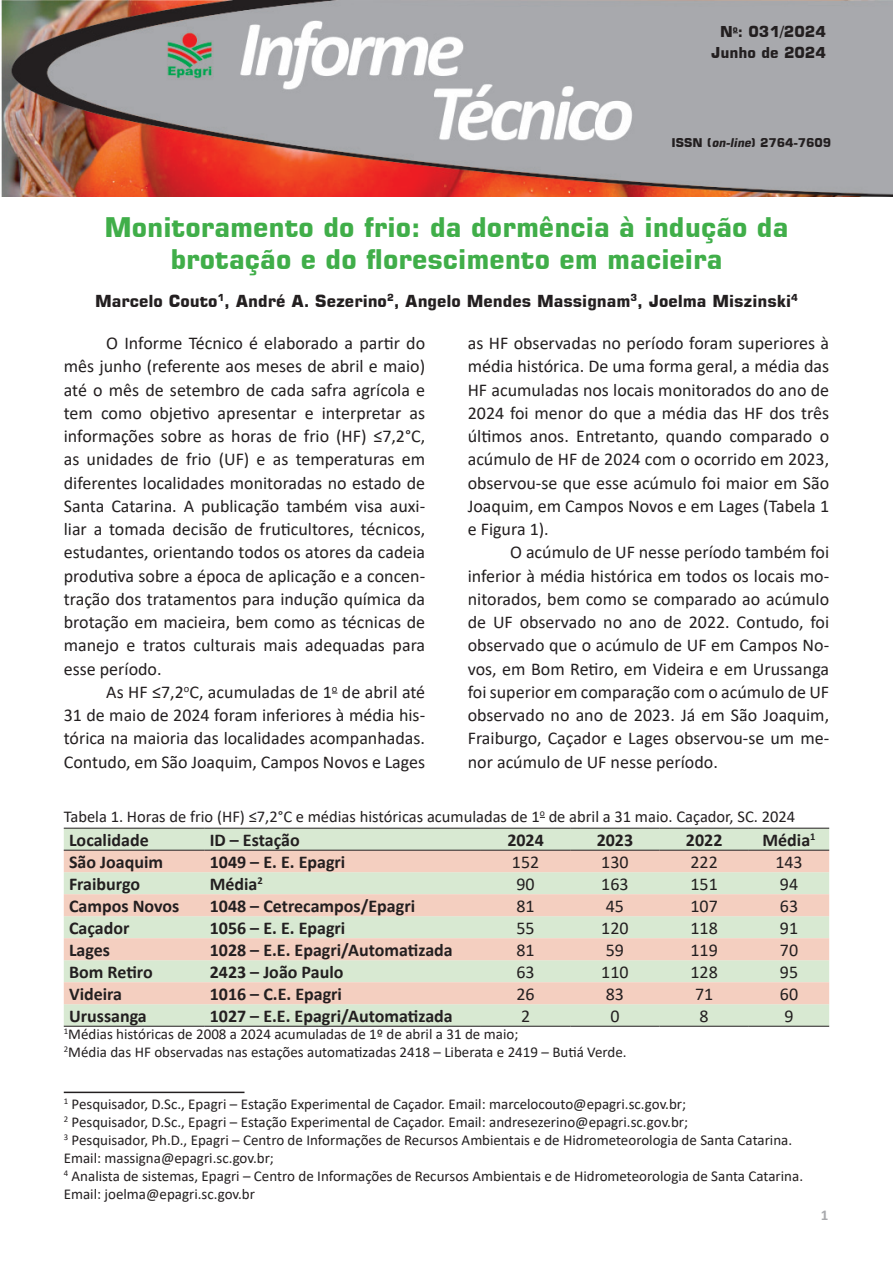
<style>
.page{position:relative;width:893px;height:1263px;background:#fff}
.page>*{position:absolute;margin:0;border:0;box-sizing:border-box;transform-origin:0 0}
.t1{font:700 27px/32.4px "Square 721 BT";color:#40ae49;text-align:center}
.Body_Text_2{font:18px/23.2px "Calibri";color:#231f20;text-align:justify}
.t2{font:700 18px "Calibri";color:#231f20}
.t3{font:16.5px "Calibri";color:#231f20}
.t4{font:700 16.5px "Square 721 BT";color:#231f20}
.t5{font:15px/18px "Calibri";color:#231f20}
.t6{font:700 15px "Square 721 BT";color:#231f20}
.t7{font:700 15px "Calibri";color:#a8a9ad}
.t8{font:700 12px "Square 721 BT";color:#231f20}
.s1{font-style:italic}
</style>
<div class="page">
<img style="left:1px;top:0;width:892px;height:197px">
<hr style="left:64px;top:1091px;width:180px;height:2px;background:#231f20">
<div style="left:64px;top:829px;width:765px;height:197px;background:#d8e9d2"></div>
<svg style="left:64px;top:851px;width:765px;height:153px;background:#e8dac8"></svg>
<hr style="left:749px;top:850px;width:80px;height:1px;background:#231f20">
<hr style="left:64px;top:828px;width:140px;height:1px;background:#231f20">
<hr style="left:204px;top:828px;width:277px;height:1px;background:#231f20">
<hr style="left:481px;top:828px;width:89px;height:1px;background:#231f20">
<hr style="left:570px;top:828px;width:90px;height:1px;background:#231f20">
<hr style="left:660px;top:828px;width:89px;height:1px;background:#231f20">
<hr style="left:749px;top:828px;width:80px;height:1px;background:#231f20">
<hr style="left:64px;top:850px;width:140px;height:1px;background:#231f20">
<hr style="left:204px;top:850px;width:277px;height:1px;background:#231f20">
<hr style="left:481px;top:850px;width:89px;height:1px;background:#231f20">
<hr style="left:570px;top:850px;width:90px;height:1px;background:#231f20">
<hr style="left:660px;top:850px;width:89px;height:1px;background:#231f20">
<hr style="left:64px;top:1026px;width:140px;height:1px;background:#231f20">
<hr style="left:204px;top:1026px;width:277px;height:1px;background:#231f20">
<hr style="left:481px;top:1026px;width:89px;height:1px;background:#231f20">
<hr style="left:570px;top:1026px;width:90px;height:1px;background:#231f20">
<hr style="left:660px;top:1026px;width:89px;height:1px;background:#231f20">
<hr style="left:749px;top:1026px;width:80px;height:1px;background:#231f20">
<p class="t6" style="left:720px;top:22px;width:107px">N<sup>o</sup>: 031/2024</p>
<p class="t6" style="left:711px;top:43px;width:116px">Junho de 2024</p>
<p class="t8" style="left:672px;top:136px;width:161px">ISSN (<span class="s1">on-line</span>) 2764-7609</p>
<p class="t1" style="left:104px;top:211px;width:686px">Monitoramento do frio: da dormência à indução da brotação e do florescimento em macieira</p>
<p class="t4" style="left:95px;top:291px;width:704px">Marcelo Couto<sup>1</sup>, André A. Sezerino<sup>2</sup>, Angelo Mendes Massignam<sup>3</sup>, Joelma Miszinski<sup>4</sup></p>
<p class="Body_Text_2" style="left:64px;top:331px;width:363px;text-indent:43px">O Informe Técnico é elaborado a partir do mês junho (referente aos meses de abril e maio) até o mês de setembro de cada safra agrícola e tem como objetivo apresentar e interpretar as informações sobre as horas de frio (HF) ≤7,2°C, as unidades de frio (UF) e as temperaturas em diferentes localidades monitoradas no estado de Santa Catarina. A publicação também visa auxi&shy;liar a tomada decisão de fruticultores, técnicos, estudantes, orientando todos os atores da cadeia produtiva sobre a época de aplicação e a concen&shy;tração dos tratamentos para indução química da brotação em macieira, bem como as técnicas de manejo e tratos culturais mais adequadas para esse período.</p>
<p class="Body_Text_2" style="left:64px;top:680px;width:363px;text-indent:43px">As HF ≤7,2<sup>o</sup>C, acumuladas de 1<sup>o</sup> de abril até 31 de maio de 2024 foram inferiores à média his&shy;tórica na maioria das localidades acompanhadas.<br>Contudo, em São Joaquim, Campos Novos e Lages</p>
<p class="Body_Text_2" style="left:468px;top:331px;width:363px">as HF observadas no período foram superiores à média histórica. De uma forma geral, a média das HF acumuladas nos locais monitorados do ano de 2024 foi menor do que a média das HF dos três últimos anos. Entretanto, quando comparado o acúmulo de HF de 2024 com o ocorrido em 2023, observou-se que esse acúmulo foi maior em São Joaquim, em Campos Novos e em Lages (Tabela 1 e Figura 1).</p>
<p class="Body_Text_2" style="left:468px;top:540px;width:363px;text-indent:43px">O acúmulo de UF nesse período também foi inferior à média histórica em todos os locais mo&shy;nitorados, bem como se comparado ao acúmulo de UF observado no ano de 2022. Contudo, foi observado que o acúmulo de UF em Campos No&shy;vos, em Bom Retiro, em Videira e em Urussanga foi superior em comparação com o acúmulo de UF observado no ano de 2023. Já em São Joaquim, Fraiburgo, Caçador e Lages observou-se um me&shy;nor acúmulo de UF nesse período.</p>
<p class="t3" style="left:64px;top:805px;width:733px">Tabela 1. Horas de frio (HF) ≤7,2°C e médias históricas acumuladas de 1<sup>o</sup> de abril a 31 maio. Caçador, SC. 2024</p>
<p class="t2" style="left:69px;top:827px;width:81px">Localidade</p>
<p class="t2" style="left:210px;top:827px;width:91px">ID – Estação</p>
<p class="t2" style="left:507px;top:827px;width:38px">2024</p>
<p class="t2" style="left:597px;top:827px;width:38px">2023</p>
<p class="t2" style="left:686px;top:827px;width:38px">2022</p>
<p class="t2" style="left:762px;top:827px;width:55px">Média<sup>1</sup></p>
<p class="t2" style="left:69px;top:849px;width:96px">São Joaquim</p>
<p class="t2" style="left:210px;top:849px;width:137px">1049 – E. E. Epagri</p>
<p class="Body_Text_2" style="left:512px;top:850px;width:29px">152</p>
<p class="Body_Text_2" style="left:601px;top:850px;width:29px">130</p>
<p class="Body_Text_2" style="left:690px;top:850px;width:29px">222</p>
<p class="Body_Text_2" style="left:775px;top:850px;width:29px">143</p>
<p class="t2" style="left:69px;top:871px;width:73px">Fraiburgo</p>
<p class="t2" style="left:210px;top:871px;width:55px">Média<sup>2</sup></p>
<p class="Body_Text_2" style="left:516px;top:872px;width:20px">90</p>
<p class="Body_Text_2" style="left:601px;top:872px;width:29px">163</p>
<p class="Body_Text_2" style="left:690px;top:872px;width:29px">151</p>
<p class="Body_Text_2" style="left:780px;top:872px;width:20px">94</p>
<p class="t2" style="left:69px;top:893px;width:112px">Campos Novos</p>
<p class="t2" style="left:210px;top:893px;width:207px">1048 – Cetrecampos/Epagri</p>
<p class="Body_Text_2" style="left:516px;top:894px;width:20px">81</p>
<p class="Body_Text_2" style="left:606px;top:894px;width:20px">45</p>
<p class="Body_Text_2" style="left:690px;top:894px;width:29px">107</p>
<p class="Body_Text_2" style="left:780px;top:894px;width:20px">63</p>
<p class="t2" style="left:69px;top:915px;width:62px">Caçador</p>
<p class="t2" style="left:210px;top:915px;width:137px">1056 – E. E. Epagri</p>
<p class="Body_Text_2" style="left:516px;top:916px;width:20px">55</p>
<p class="Body_Text_2" style="left:601px;top:916px;width:29px">120</p>
<p class="Body_Text_2" style="left:690px;top:916px;width:29px">118</p>
<p class="Body_Text_2" style="left:780px;top:916px;width:20px">91</p>
<p class="t2" style="left:69px;top:937px;width:43px">Lages</p>
<p class="t2" style="left:210px;top:937px;width:245px">1028 – E.E. Epagri/Automatizada</p>
<p class="Body_Text_2" style="left:516px;top:938px;width:20px">81</p>
<p class="Body_Text_2" style="left:606px;top:938px;width:20px">59</p>
<p class="Body_Text_2" style="left:690px;top:938px;width:29px">119</p>
<p class="Body_Text_2" style="left:780px;top:938px;width:20px">70</p>
<p class="t2" style="left:69px;top:959px;width:85px">Bom Retiro</p>
<p class="t2" style="left:210px;top:959px;width:135px">2423 – João Paulo</p>
<p class="Body_Text_2" style="left:516px;top:960px;width:20px">63</p>
<p class="Body_Text_2" style="left:601px;top:960px;width:29px">110</p>
<p class="Body_Text_2" style="left:690px;top:960px;width:29px">128</p>
<p class="Body_Text_2" style="left:780px;top:960px;width:20px">95</p>
<p class="t2" style="left:69px;top:981px;width:55px">Videira</p>
<p class="t2" style="left:210px;top:981px;width:134px">1016 – C.E. Epagri</p>
<p class="Body_Text_2" style="left:516px;top:982px;width:20px">26</p>
<p class="Body_Text_2" style="left:606px;top:982px;width:20px">83</p>
<p class="Body_Text_2" style="left:695px;top:982px;width:20px">71</p>
<p class="Body_Text_2" style="left:780px;top:982px;width:20px">60</p>
<p class="t2" style="left:69px;top:1003px;width:79px">Urussanga</p>
<p class="t2" style="left:210px;top:1003px;width:245px">1027 – E.E. Epagri/Automatizada</p>
<p class="Body_Text_2" style="left:521px;top:1004px;width:11px">2</p>
<p class="Body_Text_2" style="left:610px;top:1004px;width:11px">0</p>
<p class="Body_Text_2" style="left:700px;top:1004px;width:11px">8</p>
<p class="Body_Text_2" style="left:784px;top:1004px;width:11px">9</p>
<p class="t5" style="left:64px;top:1024px;width:456px"><sup>1</sup>Médias históricas de 2008 a 2024 acumuladas de 1º de abril a 31 de maio;</p>
<p class="t5" style="left:64px;top:1042px;width:564px"><sup>2</sup>Média das HF observadas nas estações automatizadas 2418 – Liberata e 2419 – Butiá Verde.</p>
<p class="t5" style="left:64px;top:1095px;width:624px"><sup>1</sup> Pesquisador, D.Sc., Epagri – Estação Experimental de Caçador. Email: marcelocouto@epagri.sc.gov.br;</p>
<p class="t5" style="left:64px;top:1113px;width:626px"><sup>2</sup> Pesquisador, D.Sc., Epagri – Estação Experimental de Caçador. Email: andresezerino@epagri.sc.gov.br;</p>
<p class="t5" style="left:64px;top:1131px;width:730px"><sup>3</sup> Pesquisador, Ph.D., Epagri – Centro de Informações de Recursos Ambientais e de Hidrometeorologia de Santa Catarina.<br>Email: massigna@epagri.sc.gov.br;</p>
<p class="t5" style="left:64px;top:1167px;width:741px"><sup>4</sup> Analista de sistemas, Epagri – Centro de Informações de Recursos Ambientais e de Hidrometeorologia de Santa Catarina.<br>Email: joelma@epagri.sc.gov.br</p>
<p class="t7" style="left:821px;top:1205px;width:9px">1</p>
</div>
